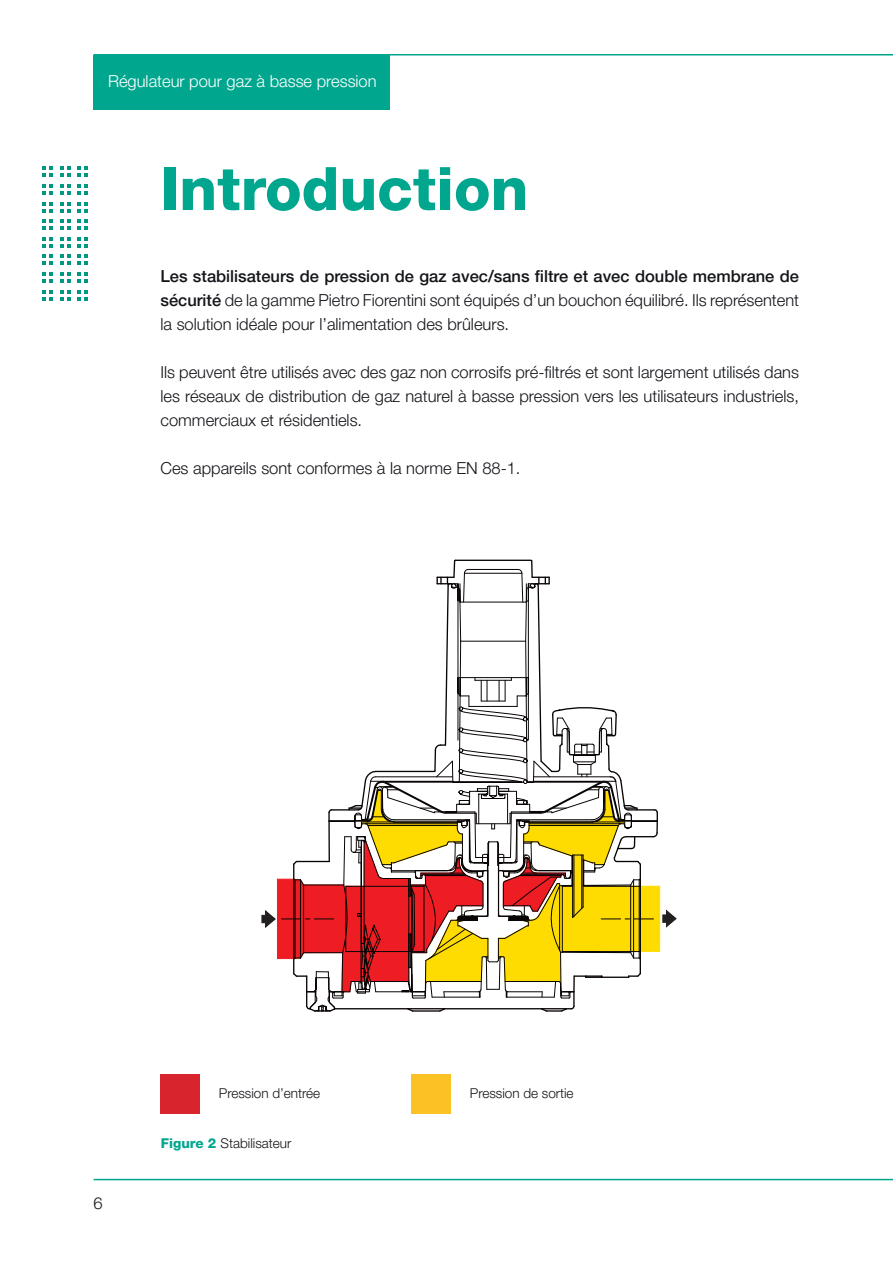
<style>
.page{position:relative;width:893px;height:1263px;background:#fff}
.page>*{position:absolute;margin:0;border:0;box-sizing:border-box;transform-origin:0 0}
.Titolo_Capitolo{font:800 60px "Helvetica Neue LT Pro";color:#00a78e}
.Testo{font:300 16.5px/24px "Helvetica Neue LT Pro";color:#121418;text-align:justify}
.t1{font:300 16.5px "Helvetica Neue LT Pro";color:#fff}
.testo_sciolto{font:300 13.5px "Helvetica Neue LT Pro";color:#121418}
.s1{font-weight:500}
.s2{font-weight:800;color:#00a78e}
</style>
<div class="page">
<div style="left:94px;top:55px;width:296px;height:55px;background:#00a78e"></div>
<hr style="left:94px;top:1179px;width:799px;height:1px;background:#00a78e">
<hr style="left:94px;top:54px;width:799px;height:2px;background:#00a78e">
<svg style="left:42px;top:167px;width:11px;height:10px"></svg>
<svg style="left:60px;top:167px;width:11px;height:10px"></svg>
<svg style="left:78px;top:167px;width:10px;height:10px"></svg>
<svg style="left:42px;top:184px;width:11px;height:11px"></svg>
<svg style="left:60px;top:184px;width:11px;height:11px"></svg>
<svg style="left:78px;top:184px;width:10px;height:11px"></svg>
<svg style="left:42px;top:202px;width:11px;height:10px"></svg>
<svg style="left:60px;top:202px;width:11px;height:10px"></svg>
<svg style="left:78px;top:202px;width:10px;height:10px"></svg>
<svg style="left:42px;top:219px;width:11px;height:11px"></svg>
<svg style="left:60px;top:219px;width:11px;height:11px"></svg>
<svg style="left:78px;top:219px;width:10px;height:11px"></svg>
<svg style="left:42px;top:237px;width:11px;height:11px"></svg>
<svg style="left:60px;top:237px;width:11px;height:11px"></svg>
<svg style="left:78px;top:237px;width:10px;height:11px"></svg>
<svg style="left:42px;top:255px;width:11px;height:10px"></svg>
<svg style="left:60px;top:255px;width:11px;height:10px"></svg>
<svg style="left:78px;top:255px;width:10px;height:10px"></svg>
<svg style="left:42px;top:272px;width:11px;height:11px"></svg>
<svg style="left:60px;top:272px;width:11px;height:11px"></svg>
<svg style="left:78px;top:272px;width:10px;height:11px"></svg>
<svg style="left:42px;top:290px;width:11px;height:10px"></svg>
<svg style="left:60px;top:290px;width:11px;height:10px"></svg>
<svg style="left:78px;top:290px;width:10px;height:10px"></svg>
<div style="left:160px;top:1074px;width:40px;height:40px;background:#d8252d"></div>
<div style="left:411px;top:1074px;width:40px;height:40px;background:#fcc125"></div>
<svg style="left:262px;top:560px;width:414px;height:452px"></svg>
<p class="t1" style="left:108px;top:71px;width:270px">Régulateur pour gaz à basse pression</p>
<p class="Titolo_Capitolo" style="left:160px;top:153px;width:369px">Introduction</p>
<p class="Testo" style="left:160px;top:264px;width:640px"><span class="s1">Les stabilisateurs de pression de gaz avec/sans filtre et avec double membrane de sécurité</span> de la gamme Pietro Fiorentini sont équipés d’un bouchon équilibré. Ils représentent la solution idéale pour l’alimentation des brûleurs.</p>
<p class="Testo" style="left:160px;top:360px;width:640px">Ils peuvent être utilisés avec des gaz non corrosifs pré-filtrés et sont largement utilisés dans les réseaux de distribution de gaz naturel à basse pression vers les utilisateurs industriels, commerciaux et résidentiels.</p>
<p class="Testo" style="left:160px;top:456px;width:362px">Ces appareils sont conformes à la norme EN 88-1.</p>
<p class="Testo" style="left:94px;top:1191px;width:11px">6</p>
<p class="testo_sciolto" style="left:219px;top:1085px;width:103px">Pression d’entrée</p>
<p class="testo_sciolto" style="left:470px;top:1085px;width:105px">Pression de sortie</p>
<p class="testo_sciolto" style="left:161px;top:1135px;width:132px"><span class="s2">Figure 2</span> Stabilisateur</p>
</div>
